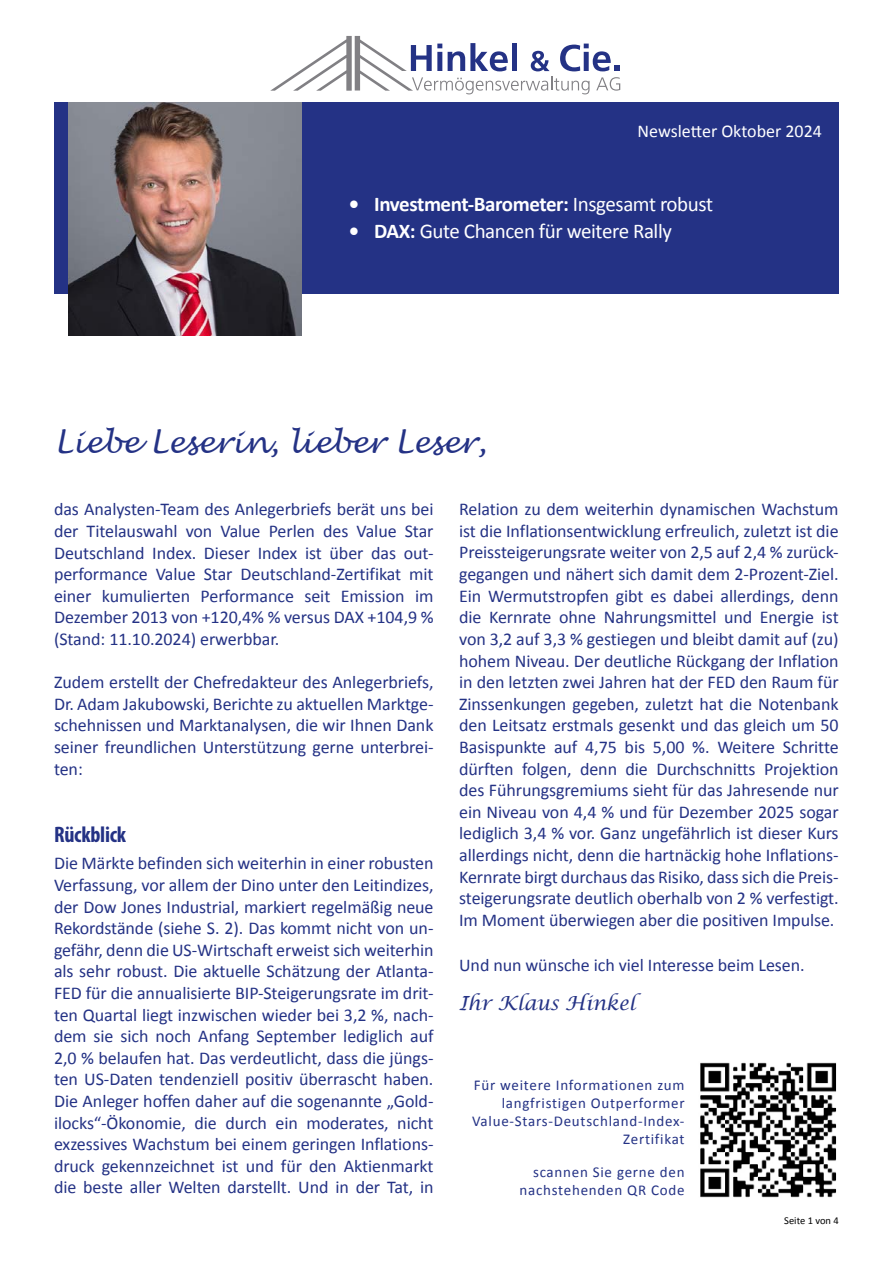
<style>
.page{position:relative;width:893px;height:1263px;background:#fff}
.page>*{position:absolute;margin:0;border:0;box-sizing:border-box;transform-origin:0 0}
.t1{font:italic 30px "Lucida Handwriting";letter-spacing:-.005em;color:#243285}
.t2{font:700 condensed 22.5px "Myriad Pro";letter-spacing:-.01em;color:#243285}
.t3{font:700 21px "Calibri";letter-spacing:-.02em;color:#fff}
.t4{font:21px "Calibri";letter-spacing:-.02em;color:#fff}
.t5{font:italic 19.5px "Lucida Calligraphy";letter-spacing:-.005em;color:#243285}
.t6{font:18px/21.6px "Calibri";letter-spacing:-.005em;color:#243285;text-align:justify}
.t7{font:18px "Calibri";color:#fff}
.t8{font:15px/18px "Calibri";letter-spacing:.05em;color:#243285;text-align:right}
.t9{font:10.5px "Calibri";color:#000}
.s1{font-weight:400}
.s2{font-weight:700}
</style>
<div class="page">
<div style="left:54px;top:102px;width:785px;height:191px;background:#243285"></div>
<img style="left:68px;top:102px;width:233px;height:234px">
<img style="left:700px;top:1062px;width:137px;height:136px">
<svg style="left:270px;top:36px;width:350px;height:58px"></svg>
<p class="t7" style="left:638px;top:120px;width:186px">Newsletter Oktober 2024</p>
<p class="t3" style="left:349px;top:191px;width:366px">• Investment-Barometer: <span class="s1">Insgesamt robust</span></p>
<p class="t4" style="left:349px;top:218px;width:325px"><span class="s2">• DAX:</span> Gute Chancen für weitere Rally</p>
<h1 class="t1" style="left:54px;top:424px;width:434px">Liebe Leserin, lieber Leser,</h1>
<p class="t6" style="left:54px;top:498px;width:381px">das Analysten-Team des Anlegerbriefs berät uns bei der Titelauswahl von Value Perlen des Value Star Deutschland Index. Dieser Index ist über das out&shy;performance Value Star Deutschland-Zertifikat mit einer kumulierten Performance seit Emission im Dezember 2013 von +120,4% % versus DAX +104,9 % (Stand: 11.10.2024) erwerbbar.</p>
<p class="t6" style="left:54px;top:670px;width:381px">Zudem erstellt der Chefredakteur des Anlegerbriefs, Dr. Adam Jakubowski, Berichte zu aktuellen Marktge&shy;schehnissen und Marktanalysen, die wir Ihnen Dank seiner freundlichen Unterstützung gerne unterbrei&shy;ten:</p>
<p class="t2" style="left:54px;top:820px;width:74px">Rückblick</p>
<p class="t6" style="left:54px;top:852px;width:381px">Die Märkte befinden sich weiterhin in einer robusten Verfassung, vor allem der Dino unter den Leitindizes, der Dow Jones Industrial, markiert regelmäßig neue Rekordstände (siehe S. 2). Das kommt nicht von un&shy;gefähr, denn die US-Wirtschaft erweist sich weiterhin als sehr robust. Die aktuelle Schätzung der Atlanta-FED für die annualisierte BIP-Steigerungsrate im drit&shy;ten Quartal liegt inzwischen wieder bei 3,2 %, nach&shy;dem sie sich noch Anfang September lediglich auf 2,0 % belaufen hat. Das verdeutlicht, dass die jüngs&shy;ten US-Daten tendenziell positiv überrascht haben.<br>Die Anleger hoffen daher auf die sogenannte „Gold&shy;ilocks“-Ökonomie, die durch ein moderates, nicht exzessives Wachstum bei einem geringen Inflations&shy;druck gekennzeichnet ist und für den Aktienmarkt die beste aller Welten darstellt. Und in der Tat, in</p>
<p class="t6" style="left:459px;top:498px;width:381px">Relation zu dem weiterhin dynamischen Wachstum ist die Inflationsentwicklung erfreulich, zuletzt ist die Preissteigerungsrate weiter von 2,5 auf 2,4 % zurück&shy;gegangen und nähert sich damit dem 2-Prozent-Ziel.<br>Ein Wermutstropfen gibt es dabei allerdings, denn die Kernrate ohne Nahrungsmittel und Energie ist von 3,2 auf 3,3 % gestiegen und bleibt damit auf (zu) hohem Niveau. Der deutliche Rückgang der Inflation in den letzten zwei Jahren hat der FED den Raum für Zinssenkungen gegeben, zuletzt hat die Notenbank den Leitsatz erstmals gesenkt und das gleich um 50<br>Basispunkte auf 4,75 bis 5,00 %. Weitere Schritte dürften folgen, denn die Durchschnitts Projektion des Führungsgremiums sieht für das Jahresende nur ein Niveau von 4,4 % und für Dezember 2025 sogar lediglich 3,4 % vor. Ganz ungefährlich ist dieser Kurs allerdings nicht, denn die hartnäckig hohe Inflations-Kernrate birgt durchaus das Risiko, dass sich die Preis&shy;steigerungsrate deutlich oberhalb von 2 % verfestigt.<br>Im Moment überwiegen aber die positiven Impulse.</p>
<p class="t6" style="left:459px;top:953px;width:347px">Und nun wünsche ich viel Interesse beim Lesen.</p>
<p class="t5" style="left:459px;top:992px;width:178px">Ihr Klaus Hinkel</p>
<p class="t8" style="left:472px;top:1075px;width:214px">Für weitere Informationen zum langfristigen Outperformer<br>Value-Stars-Deutschland-Index-<br>Zertifikat</p>
<p class="t8" style="left:520px;top:1162px;width:167px">scannen Sie gerne den nachstehenden QR Code</p>
<p class="t9" style="left:784px;top:1214px;width:56px">Seite 1 von 4</p>
</div>
